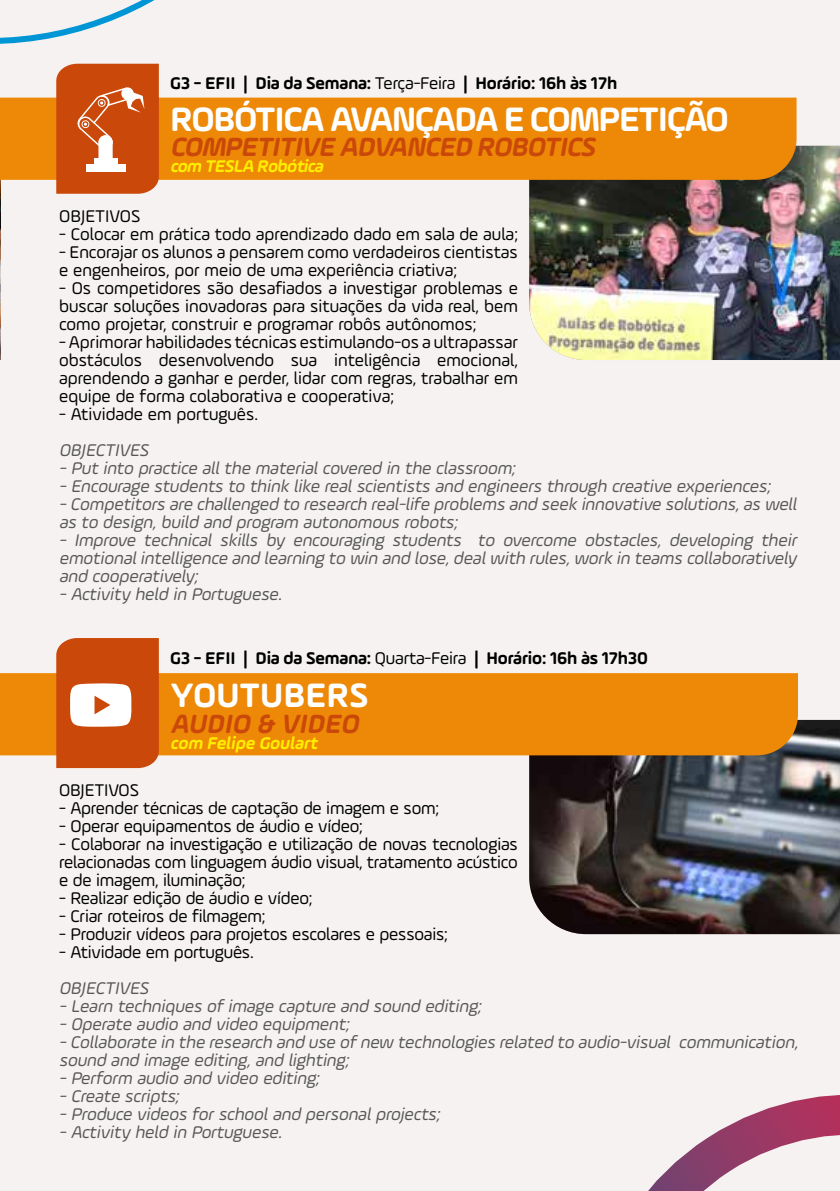
<style>
.page{position:relative;width:840px;height:1191px;background:#fff}
.page>*{position:absolute;margin:0;border:0;box-sizing:border-box;transform-origin:0 0}
.t1{font:700 36px "Ample Soft";letter-spacing:-.04em;color:#fff}
.t2{font:700 36px "Ample Soft";color:#fff}
.t3{font:italic 700 28px "Ample Soft";color:#ca4809}
.t4{font:18px/18px "Ample Soft";letter-spacing:-.01em;color:#000;text-align:justify}
.t5{font:italic 18px/18px "Ample Soft";color:#575756}
.t6{font:700 18px "Ample Soft";letter-spacing:-.01em;color:#000}
.t7{font:italic 700 18px "Ample Soft";color:#ffed00}
.s1{font-weight:400}
</style>
<div class="page">
<div style="left:0;top:0;width:839px;height:1191px;background:#f5f2f1"></div>
<img style="left:0;top:180px;width:1px;height:180px">
<img style="left:529px;top:146px;width:310px;height:214px">
<div style="left:0;top:98px;width:796px;height:82px;background:#ed8906"></div>
<svg style="left:56px;top:64px;width:103px;height:130px"></svg>
<img style="left:529px;top:720px;width:310px;height:214px">
<div style="left:0;top:673px;width:797px;height:82px;background:#ed8906"></div>
<svg style="left:56px;top:638px;width:103px;height:130px"></svg>
<p class="t6" style="left:170px;top:72px;width:448px">G3 - EFII | Dia da Semana: <span class="s1">Terça-Feira</span> | Horário: 16h às 17h</p>
<h1 class="t1" style="left:170px;top:97px;width:560px">ROBÓTICA AVANÇADA E COMPETIÇÃO</h1>
<h2 class="t3" style="left:170px;top:130px;width:432px">COMPETITIVE ADVANCED ROBOTICS</h2>
<p class="t7" style="left:170px;top:155px;width:158px">com TESLA Robótica</p>
<p class="t4" style="left:59px;top:207px;width:83px">OBJETIVOS</p>
<p class="t4" style="left:59px;top:225px;width:460px">- Colocar em prática todo aprendizado dado em sala de aula;</p>
<p class="t4" style="left:59px;top:243px;width:460px">- Encorajar os alunos a pensarem como verdadeiros cientistas e engenheiros, por meio de uma experiência criativa;</p>
<p class="t4" style="left:59px;top:279px;width:460px">- Os competidores são desafiados a investigar problemas e buscar soluções inovadoras para situações da vida real, bem como projetar, construir e programar robôs autônomos;</p>
<p class="t4" style="left:59px;top:333px;width:460px">- Aprimorar habilidades técnicas estimulando-os a ultrapassar obstáculos desenvolvendo sua inteligência emocional, aprendendo a ganhar e perder, lidar com regras, trabalhar em equipe de forma colaborativa e cooperativa;</p>
<p class="t4" style="left:59px;top:405px;width:200px">- Atividade em português.</p>
<p class="t5" style="left:59px;top:441px;width:94px">OBJ ECTIVES</p>
<p class="t5" style="left:59px;top:459px;width:461px">- Put into practice all the material covered in the classroom;</p>
<p class="t5" style="left:59px;top:477px;width:742px">- Encourage students to think like real scientists and engineers through creative experiences; -Competitors are challenged to research real-life problems and seek innovative solutions,as well as to design, build and program autonomous robots;</p>
<p class="t5" style="left:59px;top:531px;width:742px;text-align:justify">- Improve technical skills by encouraging students to overcome obstacles, developing their emotionalintelligence and learning to win and lose,dealwith rules,work in teams collaboratively and cooperatively;</p>
<p class="t5" style="left:59px;top:585px;width:228px">- Activity held in Portuguese.</p>
<p class="t6" style="left:170px;top:647px;width:479px">G3 - EFII | Dia da Semana: <span class="s1">Quarta-Feira</span> | Horário: 16h às 17h30</p>
<h1 class="t2" style="left:170px;top:673px;width:200px">YOUTUBERS</h1>
<h2 class="t3" style="left:170px;top:707px;width:196px">AUDIO &amp; VIDEO</h2>
<p class="t7" style="left:170px;top:732px;width:152px">com Felipe Goulart</p>
<p class="t4" style="left:59px;top:780px;width:81px">OBJETIVOS</p>
<p class="t4" style="left:59px;top:798px;width:381px">- Aprender técnicas de captação de imagem e som;</p>
<p class="t4" style="left:59px;top:816px;width:305px">- Operar equipamentos de áudio e vídeo;</p>
<p class="t4" style="left:59px;top:834px;width:460px">- Colaborar na investigação e utilização de novas tecnologias relacionadas com linguagem áudio visual, tratamento acústico e de imagem, iluminação;</p>
<p class="t4" style="left:59px;top:888px;width:255px">- Realizar edição de áudio e vídeo;</p>
<p class="t4" style="left:59px;top:906px;width:208px">- Criar roteiros de filmagem;</p>
<p class="t4" style="left:59px;top:924px;width:390px">- Produzir vídeos para projetos escolares e pessoais;</p>
<p class="t4" style="left:59px;top:942px;width:196px">- Atividade em português.</p>
<p class="t5" style="left:59px;top:978px;width:94px">OBJ ECTIVES</p>
<p class="t5" style="left:59px;top:996px;width:427px">- Learn techniques of image capture and sound editing;</p>
<p class="t5" style="left:59px;top:1014px;width:743px">- Operate audio and video equipment;<br>-Collaborate in the research and use ofnew technologies related to audio-visual communication, sound and image editing, and lighting;</p>
<p class="t5" style="left:59px;top:1068px;width:265px">- Perform audio and video editing;</p>
<p class="t5" style="left:59px;top:1086px;width:125px">- Create scripts;</p>
<p class="t5" style="left:59px;top:1104px;width:385px">- Produce videos for school and personal projects;</p>
<p class="t5" style="left:59px;top:1122px;width:228px">- Activity held in Portuguese.</p>
</div>
